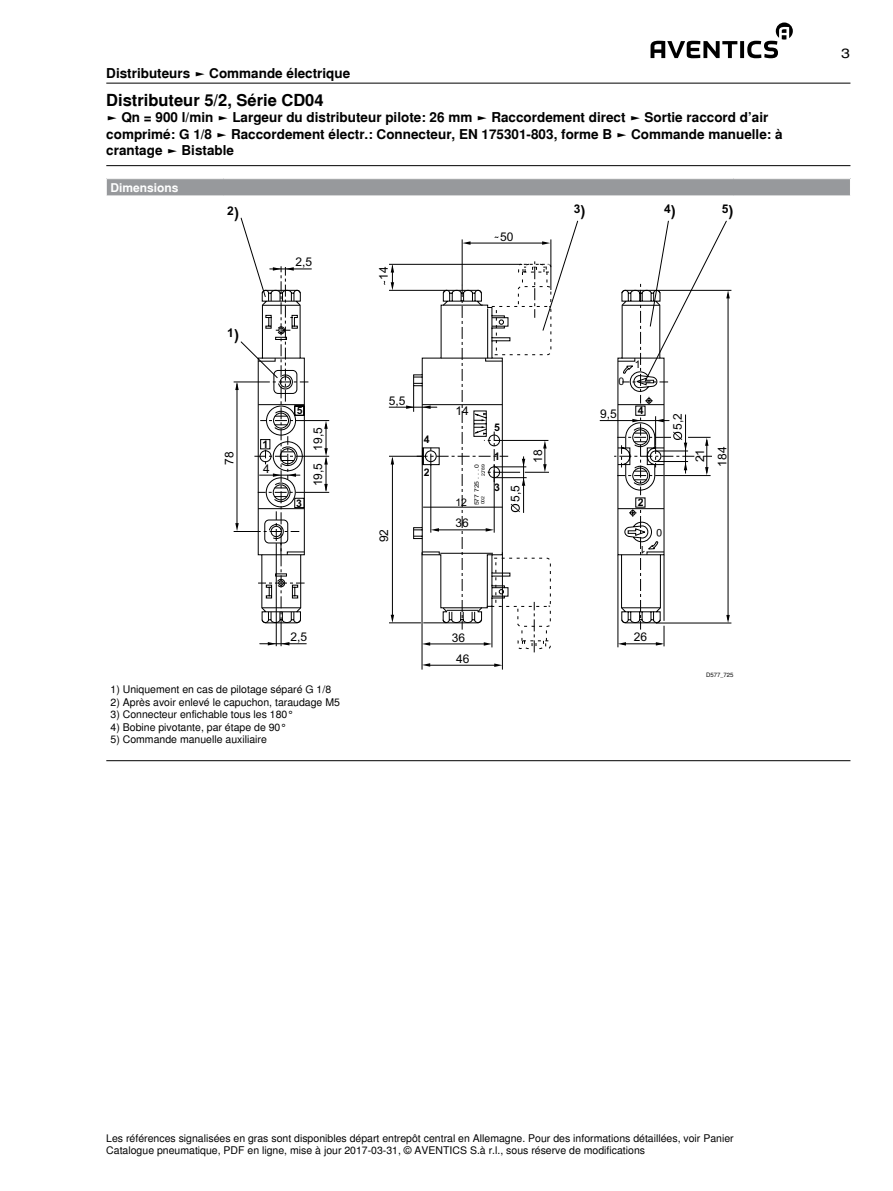
<style>
.page{position:relative;width:893px;height:1191px;background:#fff}
.page>*{position:absolute;margin:0;border:0;box-sizing:border-box;transform-origin:0 0}
.t1{font:700 16.5px "Nimbus Sans Global";color:#000}
.t2{font:700 13.5px/16.5px "Nimbus Sans Global";color:#000}
.t3{font:13.5px "Nimbus Sans Global";color:#000;scale:1.2 1}
.t4{font:12px/22.2px "Arial";color:#000;text-align:center}
.t5{font:700 12px "Nimbus Sans Global";color:#fff}
.t6{font:700 12px "Arial";color:#000}
.t7{font:10.5px/12.6px "Nimbus Sans Global";color:#000}
.t8{font:700 10.5px "Arial";color:#000}
.t9{font:10.5px "Arial";color:#000}
.t10{font:6px "Arial";color:#000;scale:1.13 1}
.t11{font:6px "Nimbus Sans Global";color:#000}
.t12{font:4.5px "Arial";color:#000;scale:1.13 1}
.s1{font-size:15px}
</style>
<div class="page">
<svg style="left:650px;top:23px;width:143px;height:35px"></svg>
<hr style="left:106px;top:83px;width:744px;height:1px;background:#000">
<hr style="left:106px;top:165px;width:744px;height:1px;background:#000">
<div style="left:106px;top:179px;width:744px;height:17px;background:#97999c"></div>
<svg style="left:106px;top:179px;width:1px;height:17px"></svg>
<svg style="left:241px;top:218px;width:486px;height:81px"></svg>
<hr style="left:502px;top:552px;width:1px;height:117px;background:#000">
<hr style="left:422px;top:552px;width:1px;height:117px;background:#000">
<hr style="left:429px;top:665px;width:68px;height:1px;background:#000">
<svg style="left:422px;top:663px;width:8px;height:3px"></svg>
<svg style="left:494px;top:663px;width:8px;height:4px"></svg>
<hr style="left:658px;top:290px;width:73px;height:1px;background:#000">
<hr style="left:728px;top:294px;width:1px;height:326px;background:#000">
<svg style="left:726px;top:290px;width:4px;height:8px"></svg>
<hr style="left:468px;top:243px;width:77px;height:1px;background:#000">
<svg style="left:542px;top:241px;width:8px;height:4px"></svg>
<svg style="left:463px;top:241px;width:8px;height:4px"></svg>
<hr style="left:551px;top:239px;width:1px;height:51px;background:#000">
<hr style="left:462px;top:239px;width:1px;height:46px;background:#000">
<hr style="left:656px;top:623px;width:75px;height:1px;background:#000">
<svg style="left:726px;top:615px;width:4px;height:8px"></svg>
<svg style="left:234px;top:261px;width:478px;height:391px"></svg>
<hr style="left:618px;top:555px;width:1px;height:92px;background:#000">
<hr style="left:106px;top:760px;width:744px;height:1px;background:#000">
<p class="t2" style="left:106px;top:65px;width:245px">Distributeurs ► Commande électrique</p>
<h1 class="t1" style="left:106px;top:87px;width:219px">Distributeur 5/2, Série CD04</h1>
<p class="t2" style="left:106px;top:109px;width:678px">► Qn = 900 l/min ► Largeur du distributeur pilote: 26 mm ► Raccordement direct ► Sortie raccord d’air comprimé: G 1/8 ► Raccordement électr.: Connecteur, EN 175301-803, forme B ► Commande manuelle: à crantage ► Bistable</p>
<p class="t5" style="left:111px;top:178px;width:70px">Dimensions</p>
<p class="t6" style="left:227px;top:202px;width:13px">2<span class="s1">)</span></p>
<p class="t6" style="left:574px;top:201px;width:13px">3<span class="s1">)</span></p>
<p class="t6" style="left:664px;top:201px;width:13px">4<span class="s1">)</span></p>
<p class="t6" style="left:722px;top:201px;width:13px">5<span class="s1">)</span></p>
<p class="t6" style="left:227px;top:325px;width:13px">1<span class="s1">)</span></p>
<p class="t4" style="left:218px;top:465px;width:15px;rotate:-90deg">78</p>
<p class="t8" style="left:263px;top:437px;width:7px">1</p>
<p class="t4" style="left:263px;top:458px;width:8px">4</p>
<p class="t4" style="left:296px;top:251px;width:18px">2,5</p>
<p class="t4" style="left:373px;top:280px;width:15px;rotate:-90deg">14</p>
<p class="t4" style="left:500px;top:226px;width:15px">50</p>
<p class="t4" style="left:389px;top:389px;width:18px">5,5</p>
<p class="t8" style="left:297px;top:404px;width:7px">5</p>
<p class="t4" style="left:455px;top:400px;width:15px">14</p>
<p class="t8" style="left:296px;top:496px;width:7px">3</p>
<p class="t4" style="left:307px;top:486px;width:60px;rotate:-90deg">19,5 19,5</p>
<p class="t4" style="left:373px;top:542px;width:15px;rotate:-90deg">92</p>
<p class="t8" style="left:424px;top:432px;width:7px">4</p>
<p class="t8" style="left:424px;top:465px;width:7px">2</p>
<p class="t10" style="left:473px;top:505px;width:38px;rotate:-90deg">577 725 . . . 0</p>
<p class="t12" style="left:480px;top:476px;width:11px;rotate:-90deg">2789</p>
<p class="t12" style="left:480px;top:504px;width:9px;rotate:-90deg">002</p>
<p class="t9" style="left:455px;top:495px;width:13px">12</p>
<p class="t4" style="left:455px;top:512px;width:15px">36</p>
<p class="t8" style="left:494px;top:420px;width:7px">5</p>
<p class="t8" style="left:494px;top:449px;width:7px">1</p>
<p class="t8" style="left:494px;top:480px;width:7px">3</p>
<p class="t4" style="left:504px;top:502px;width:18px;rotate:-90deg">5,5</p>
<p class="t4" style="left:527px;top:462px;width:15px;rotate:-90deg">18</p>
<p class="t4" style="left:291px;top:625px;width:18px">2,5</p>
<p class="t4" style="left:452px;top:626px;width:15px">36</p>
<p class="t4" style="left:456px;top:647px;width:15px">46</p>
<p class="t9" style="left:619px;top:375px;width:7px">0</p>
<p class="t4" style="left:600px;top:403px;width:18px">9,5</p>
<p class="t9" style="left:635px;top:358px;width:7px">1</p>
<p class="t8" style="left:638px;top:404px;width:7px">4</p>
<p class="t4" style="left:667px;top:430px;width:18px;rotate:-90deg">5,2</p>
<p class="t4" style="left:689px;top:466px;width:22px;rotate:-90deg">21<br>184</p>
<p class="t8" style="left:638px;top:495px;width:7px">2</p>
<p class="t9" style="left:646px;top:556px;width:7px;rotate:-180deg">1</p>
<p class="t9" style="left:662px;top:539px;width:7px;rotate:-180deg">0</p>
<p class="t4" style="left:634px;top:626px;width:15px">26</p>
<p class="t11" style="left:706px;top:670px;width:29px">D577_725</p>
<p class="t7" style="left:111px;top:682px;width:222px">1) Uniquement en cas de pilotage séparé G 1/8</p>
<p class="t7" style="left:111px;top:695px;width:231px">2) Après avoir enlevé le capuchon, taraudage M5</p>
<p class="t7" style="left:111px;top:707px;width:185px">3) Connecteur enfichable tous les 180°</p>
<p class="t7" style="left:111px;top:720px;width:178px">4) Bobine pivotante, par étape de 90°</p>
<p class="t7" style="left:111px;top:733px;width:158px">5) Commande manuelle auxiliaire</p>
<p class="t3" style="left:841px;top:43px;width:9px">3</p>
<p class="t7" style="left:106px;top:1131px;width:629px">Les références signalisées en gras sont disponibles départ entrepôt central en Allemagne. Pour des informations détaillées, voir Panier<br>Catalogue pneumatique, PDF en ligne, mise à jour 2017-03-31, © AVENTICS S.à r.l., sous réserve de modifications</p>
</div>
